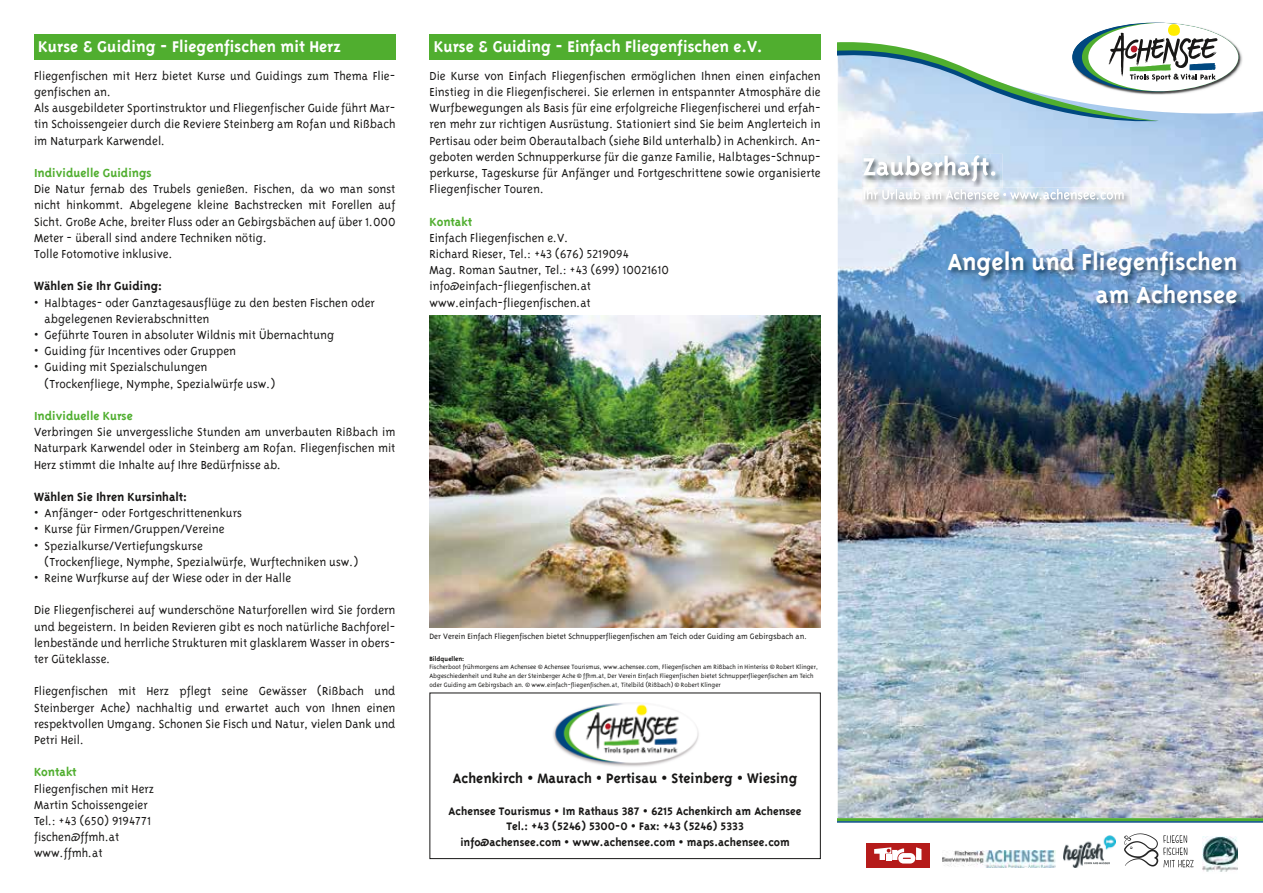
<style>
.page{position:relative;width:1263px;height:893px;background:#fff}
.page>*{position:absolute;margin:0;border:0;box-sizing:border-box;transform-origin:0 0}
.t1{font:27px/32.4px "Triplex Bold Lining";color:#fff;text-align:right}
.t2{font:18px "Triplex Bold Lining";color:#fff}
.t3{font:15.75px "Triplex Bold Lining";color:#181716}
.t4{font:13.5px/16.2px "Triplex Light Lining";color:#181716}
.t5{font:13.5px "Triplex Bold Lining";color:#50ae2f}
.t6{font:13.5px "Triplex Bold Lining";color:#181716}
.t7{font:12.6px/15.5px "Triplex Bold Lining";color:#181716;text-align:center}
.t8{font:9px "Triplex Light Lining";color:#181716}
.t9{font:7.2px/8.7px "Triplex Light Lining";color:#181716}
.t10{font:7.2px "Triplex Bold Lining";color:#181716}
.s1{font-family:"Bebas Neue"}
</style>
<div class="page">
<div style="left:429px;top:693px;width:392px;height:166px;border:1px solid #181716"></div>
<img style="left:553px;top:703px;width:146px;height:64px">
<div style="left:34px;top:34px;width:361px;height:26px;background:#50ae2f"></div>
<img style="left:429px;top:315px;width:392px;height:312px">
<div style="left:429px;top:34px;width:392px;height:26px;background:#50ae2f"></div>
<img style="left:838px;top:111px;width:425px;height:707px">
<img style="left:1145px;top:22px;width:97px;height:48px">
<div style="left:866px;top:843px;width:64px;height:24px;background:#b51b1a"></div>
<svg style="left:874px;top:847px;width:47px;height:16px"></svg>
<svg style="left:838px;top:23px;width:400px;height:105px"></svg>
<hr style="left:838px;top:818px;width:425px;height:3px;background:#50ae2f">
<hr style="left:838px;top:821px;width:425px;height:2px;background:#004880">
<img style="left:946px;top:250px;width:298px;height:61px">
<img style="left:862px;top:188px;width:269px;height:19px">
<svg style="left:864px;top:189px;width:259px;height:11px"></svg>
<img style="left:862px;top:154px;width:141px;height:35px">
<img style="left:867px;top:189px;width:95px;height:1px">
<svg style="left:863px;top:155px;width:132px;height:27px"></svg>
<img style="left:1202px;top:836px;width:35px;height:36px">
<svg style="left:1124px;top:833px;width:69px;height:34px"></svg>
<img style="left:1064px;top:836px;width:51px;height:31px">
<svg style="left:1097px;top:862px;width:9px;height:2px"></svg>
<img style="left:942px;top:851px;width:113px;height:16px">
<h2 class="t2" style="left:38px;top:36px;width:304px">Kurse &amp; Guiding - Fliegenfischen mit Herz</h2>
<h2 class="t2" style="left:434px;top:36px;width:330px">Kurse &amp; Guiding - Einfach Fliegenfischen e.V.</h2>
<p class="t4" style="left:429px;top:67px;width:393px;text-align:justify">Die Kurse von Einfach Fliegenfischen ermöglichen Ihnen einen einfachen Einstieg in die Fliegenfischerei. Sie erlernen in entspannter Atmosphäre die Wurfbewegungen als Basis für eine erfolgreiche Fliegenfischerei und erfah&shy;ren mehr zur richtigen Ausrüstung. Stationiert sind Sie beim Anglerteich in Pertisau oder beim Oberautalbach (siehe Bild unterhalb) in Achenkirch. An&shy;geboten werden Schnupperkurse für die ganze Familie, Halbtages-Schnup&shy;perkurse, Tageskurse für Anfänger und Fortgeschrittene sowie organisierte Fliegenfischer Touren.</p>
<p class="t5" style="left:429px;top:214px;width:44px">Kontakt</p>
<p class="t4" style="left:429px;top:229px;width:241px">Einfach Fliegenfischen e.V.<br>Richard Rieser, Tel.: +43 (676) 5219094<br>Mag. Roman Sautner, Tel.: +43 (699) 10021610 info@einfach-fliegenfischen.at www.einfach-fliegenfischen.at</p>
<p class="t4" style="left:34px;top:67px;width:363px">Fliegenfischen mit Herz bietet Kurse und Guidings zum Thema Flie&shy;genfischen an.<br>Als ausgebildeter Sportinstruktor und Fliegenfischer Guide führt Mar&shy;tin Schoissengeier durch die Reviere Steinberg am Rofan und Rißbach im Naturpark Karwendel.</p>
<p class="t5" style="left:34px;top:165px;width:119px">Individuelle Guidings</p>
<p class="t4" style="left:34px;top:181px;width:363px">Die Natur fernab des Trubels genießen. Fischen, da wo man sonst nicht hinkommt. Abgelegene kleine Bachstrecken mit Forellen auf Sicht. Große Ache, breiter Fluss oder an Gebirgsbächen auf über 1.000<br>Meter - überall sind andere Techniken nötig.<br>Tolle Fotomotive inklusive.</p>
<p class="t6" style="left:34px;top:278px;width:130px">Wählen Sie Ihr Guiding:</p>
<p class="t4" style="left:45px;top:294px;width:332px;text-indent:-11px"><span class="s1">•</span> Halbtages- oder Ganztagesausflüge zu den besten Fischen oder abgelegenen Revierabschnitten</p>
<p class="t4" style="left:34px;top:327px;width:302px"><span class="s1">•</span> Geführte Touren in absoluter Wildnis mit Übernachtung</p>
<p class="t4" style="left:34px;top:343px;width:204px"><span class="s1">•</span> Guiding für Incentives oder Gruppen</p>
<p class="t4" style="left:45px;top:359px;width:232px;text-indent:-11px"><span class="s1">•</span> Guiding mit Spezialschulungen (Trockenfliege, Nymphe, Spezialwürfe usw.)</p>
<p class="t5" style="left:34px;top:408px;width:100px">Individuelle Kurse</p>
<p class="t4" style="left:34px;top:424px;width:363px;text-align:justify">Verbringen Sie unvergessliche Stunden am unverbauten Rißbach im Naturpark Karwendel oder in Steinberg am Rofan. Fliegenfischen mit Herz stimmt die Inhalte auf Ihre Bedürfnisse ab.</p>
<p class="t6" style="left:34px;top:489px;width:155px">Wählen Sie Ihren Kursinhalt:</p>
<p class="t4" style="left:34px;top:505px;width:209px"><span class="s1">•</span> Anfänger- oder Fortgeschrittenenkurs</p>
<p class="t4" style="left:34px;top:521px;width:192px"><span class="s1">•</span> Kurse für Firmen/Gruppen/Vereine</p>
<p class="t4" style="left:45px;top:537px;width:315px;text-indent:-11px"><span class="s1">•</span> Spezialkurse/Vertiefungskurse<br>(Trockenfliege, Nymphe, Spezialwürfe, Wurftechniken usw.)</p>
<p class="t4" style="left:34px;top:570px;width:259px"><span class="s1">•</span> Reine Wurfkurse auf der Wiese oder in der Halle</p>
<p class="t4" style="left:34px;top:602px;width:363px;text-align:justify">Die Fliegenfischerei auf wunderschöne Naturforellen wird Sie fordern und begeistern. In beiden Revieren gibt es noch natürliche Bachforel&shy;lenbestände und herrliche Strukturen mit glasklarem Wasser in obers&shy;ter Güteklasse.</p>
<p class="t4" style="left:34px;top:683px;width:363px;text-align:justify">Fliegenfischen mit Herz pflegt seine Gewässer (Rißbach und Steinberger Ache) nachhaltig und erwartet auch von Ihnen einen respektvollen Umgang. Schonen Sie Fisch und Natur, vielen Dank und Petri Heil.</p>
<p class="t5" style="left:34px;top:764px;width:44px">Kontakt</p>
<p class="t4" style="left:34px;top:780px;width:122px">Fliegenfischen mit Herz<br>Martin Schoissengeier<br>Tel.: +43 (650) 9194771 fischen@ffmh.at www.ffmh.at</p>
<p class="t8" style="left:429px;top:631px;width:379px">Der Verein Einfach Fliegenfischen bietet Schnupperfliegenfischen am Teich oder Guiding am Gebirgsbach an.</p>
<p class="t10" style="left:429px;top:654px;width:36px">Bildquellen:</p>
<p class="t9" style="left:429px;top:663px;width:390px">Fischerboot frühmorgens am Achensee © Achensee Tourismus, www.achensee.com, Fliegenfischen am Rißbach in Hinteriss © Robert Klinger,<br>Abgeschiedenheit und Ruhe an der Steinberger Ache © ffhm.at, Der Verein Einfach Fliegenfischen bietet Schnupperfliegenfischen am Teich oder Guiding am Gebirgsbach an. © www.einfach-fliegenfischen.at, Titelbild (Rißbach) © Robert Klinger</p>
<p class="t3" style="left:453px;top:769px;width:346px">Achenkirch • Maurach • Pertisau • Steinberg • Wiesing</p>
<p class="t7" style="left:449px;top:803px;width:354px">Achensee Tourismus • Im Rathaus 387 • 6215 Achenkirch am Achensee<br>Tel.: +43 (5246) 5300-0 • Fax: +43 (5246) 5333<br>info@achensee.com • www.achensee.com • maps.achensee.com</p>
<h1 class="t1" style="left:947px;top:245px;width:292px">Angeln und Fliegenfischen am Achensee</h1>
</div>
